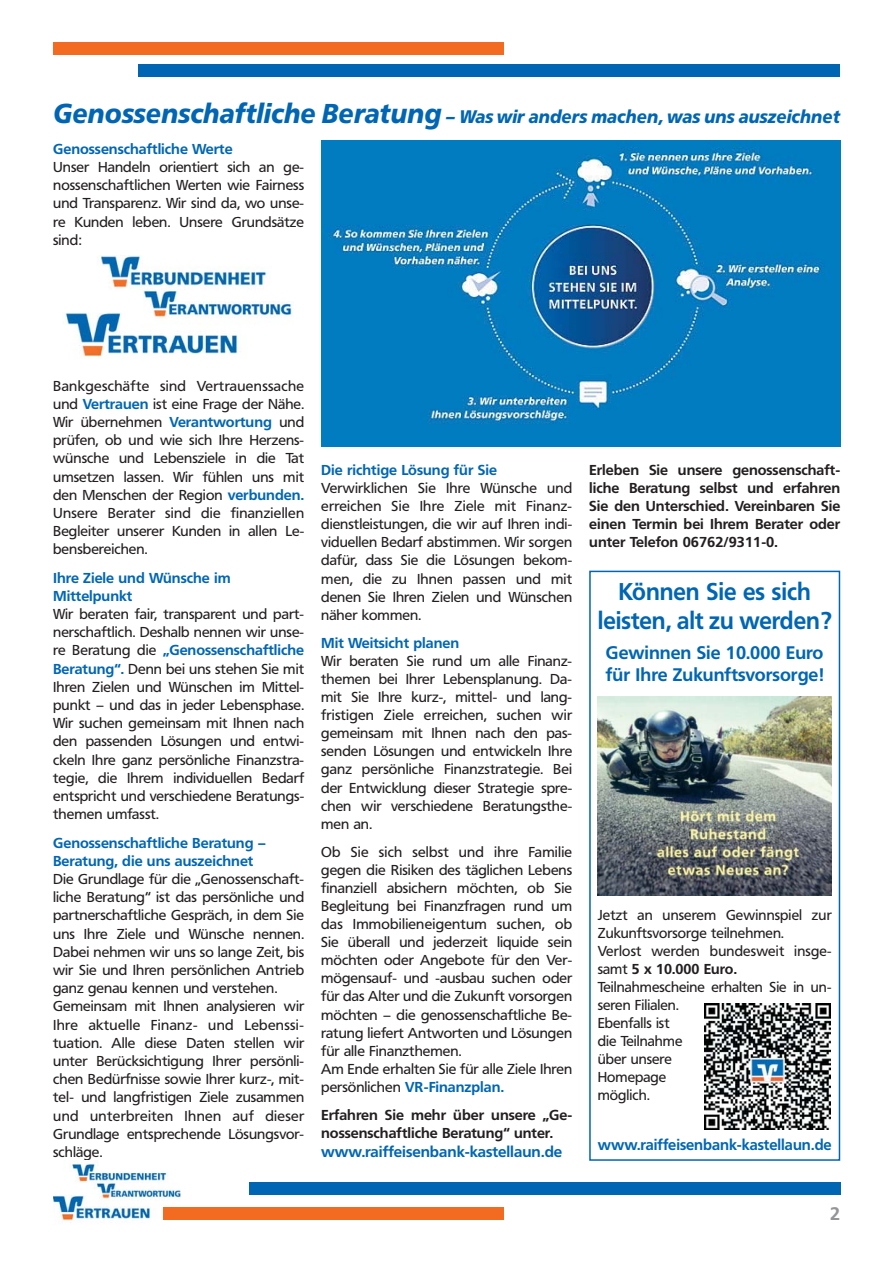
<style>
.page{position:relative;width:893px;height:1263px;background:#fff}
.page>*{position:absolute;margin:0;border:0;box-sizing:border-box;transform-origin:0 0}
.t1{font:700 24px/29.1px "Frutiger BSK";color:#0066b3;text-align:center;scale:.95 1}
.t2{font:italic 900 18px "Frutiger BSK";color:#0066b3;scale:.92 1}
.t3{font:700 18px/22.5px "Frutiger BSK";color:#0066b3}
.t4{font:700 18px "Frutiger BSK";color:#939598}
.t5{font:700 15px "Frutiger BSK";color:#0066b3}
.t6{font:14.25px/18.1px "Frutiger BSK";color:#231f20;text-align:justify}
.t7{font:700 14.25px/18px "Frutiger BSK";color:#231f20}
.t8{font:700 14.25px/18.1px "Frutiger BSK";color:#0066b3}
.s1{font-size:27px}
.s2{font-weight:700;color:#0066b3}
.s3{font-weight:700}
</style>
<div class="page">
<div style="left:53px;top:43px;width:451px;height:12px;background:#f36b21"></div>
<div style="left:138px;top:64px;width:702px;height:13px;background:#0066b3"></div>
<div style="left:249px;top:1182px;width:591px;height:13px;background:#0066b3"></div>
<img style="left:53px;top:1161px;width:128px;height:60px">
<div style="left:164px;top:1208px;width:340px;height:12px;background:#f36b21"></div>
<img style="left:321px;top:140px;width:519px;height:306px">
<div style="left:589px;top:571px;width:251px;height:590px;border:2px solid #0066b3"></div>
<img style="left:597px;top:696px;width:234px;height:200px">
<img style="left:704px;top:1003px;width:126px;height:127px">
<img style="left:64px;top:256px;width:229px;height:103px">
<p class="t2" style="left:53px;top:110px;width:857px"><span class="s1">Genossenschaftliche Beratung</span> – Was wir anders machen, was uns auszeichnet</p>
<p class="t8" style="left:53px;top:141px;width:181px">Genossenschaftliche Werte</p>
<p class="t6" style="left:53px;top:159px;width:252px">Unser Handeln orientiert sich an ge - nossenschaftlichen Werten wie Fairness und Transparenz. Wir sind da, wo unse&shy;re Kunden leben. Unsere Grundsätze sind:</p>
<p class="t6" style="left:53px;top:378px;width:252px">Bankgeschäfte sind Vertrauenssache und <span class="s2">Vertrauen</span> ist eine Frage der Nähe.<br>Wir übernehmen <span class="s2">Verantwortung</span> und prüfen, ob und wie sich Ihre Herzens&shy;wünsche und Lebensziele in die Tat umsetzen lassen. Wir fühlen uns mit den Menschen der Region <span class="s2">verbunden.<br></span>Unsere Berater sind die finanziellen Begleiter unserer Kunden in allen Le&shy;bensbereichen.</p>
<p class="t8" style="left:53px;top:570px;width:179px">Ihre Ziele und Wünsche im<br>Mittelpunkt</p>
<p class="t6" style="left:53px;top:606px;width:252px">Wir beraten fair, transparent und part&shy;nerschaftlich. Deshalb nennen wir unse&shy;re Beratung die <span class="s2">„Genossenschaftliche Beratung“.</span> Denn bei uns stehen Sie mit Ihren Zielen und Wünschen im Mittel&shy;punkt – und das in jeder Lebensphase.<br>Wir suchen gemeinsam mit Ihnen nach den passenden Lösungen und entwi - ckeln Ihre ganz persönliche Finanzstra&shy;tegie, die Ihrem individuellen Bedarf entspricht und verschiedene Beratungs&shy;themen umfasst.</p>
<p class="t8" style="left:53px;top:835px;width:214px">Genossenschaftliche Beratung –<br>Beratung, die uns auszeichnet</p>
<p class="t6" style="left:53px;top:871px;width:252px;text-align:left">Die Grundlage für die „Genossenschaft&shy;liche Beratung“ ist das persönliche und partnerschaftliche Gespräch, in dem Sie uns Ihre Ziele und Wünsche nennen.<br>Dabei nehmen wir uns so lange Zeit, bis wir Sie und Ihren persönlichen Antrieb ganz genau kennen und verstehen.<br>Gemeinsam mit Ihnen analysieren wir Ihre aktuelle Finanz- und Lebenssi - tu ation. Alle diese Daten stellen wir unter Berücksichtigung Ihrer persönli&shy;chen Bedürfnisse sowie Ihrer kurz-, mit&shy;tel- und langfristigen Ziele zusammen und unterbreiten Ihnen auf dieser Grundlage entsprechende Lösungsvor&shy;schläge.</p>
<p class="t8" style="left:321px;top:462px;width:177px">Die richtige Lösung für Sie</p>
<p class="t6" style="left:321px;top:480px;width:252px">Verwirklichen Sie Ihre Wünsche und erreichen Sie Ihre Ziele mit Finanz - dienstleistungen, die wir auf Ihren indi&shy;viduellen Bedarf abstimmen. Wir sorgen dafür, dass Sie die Lösungen bekom&shy;men, die zu Ihnen passen und mit denen Sie Ihren Zielen und Wünschen näher kommen.</p>
<p class="t8" style="left:321px;top:635px;width:139px">Mit Weitsicht planen</p>
<p class="t6" style="left:321px;top:653px;width:252px">Wir beraten Sie rund um alle Finanz - themen bei Ihrer Lebensplanung. Da - mit Sie Ihre kurz-, mittel- und lang - fristigen Ziele erreichen, suchen wir gemeinsam mit Ihnen nach den pas - senden Lösungen und entwickeln Ihre ganz persön liche Finanzstrategie. Bei der Entwicklung dieser Strategie spre&shy;chen wir verschiedene Beratungsthe&shy;men an.</p>
<p class="t6" style="left:321px;top:844px;width:252px;text-align:left">Ob Sie sich selbst und ihre Familie gegen die Risiken des täglichen Lebens finanziell absichern möchten, ob Sie Begleitung bei Finanzfragen rund um das Immobilieneigentum suchen, ob Sie überall und jederzeit liquide sein möchten oder Angebote für den Ver&shy;mögensauf- und -ausbau suchen oder für das Alter und die Zukunft vorsorgen möchten – die genossenschaftliche Be&shy;ratung liefert Antworten und Lösungen für alle Finanzthemen.<br>Am Ende erhalten Sie für alle Ziele Ihren persönlichen <span class="s2">VR-Finanzplan.</span></p>
<p class="t7" style="left:321px;top:1107px;width:252px">Erfahren Sie mehr über unsere „Ge&shy;nossenschaftliche Beratung“ unter.</p>
<p class="t5" style="left:321px;top:1145px;width:242px">www.raiffeisenbank-kastellaun.de</p>
<p class="t7" style="left:589px;top:462px;width:252px;text-align:justify">Erleben Sie unsere genossenschaft - liche Beratung selbst und erfahren Sie den Unterschied. Vereinbaren Sie einen Termin bei Ihrem Berater oder unter Telefon 06762/9311-0.</p>
<h1 class="t1" style="left:597px;top:579px;width:248px">Können Sie es sich leisten, alt zu werden?</h1>
<p class="t3" style="left:606px;top:643px;width:219px">Gewinnen Sie 10.000 Euro für Ihre Zukunftsvorsorge!</p>
<p class="t6" style="left:597px;top:907px;width:235px;text-align:left">Jetzt an unserem Gewinnspiel zur<br>Zukunftsvorsorge teilnehmen.<br>Verlost werden bundesweit insge&shy;samt <span class="s3">5 x 10.000 Euro.<br></span>Teilnahmescheine erhalten Sie in un&shy;seren Filialen.<br>Ebenfalls ist<br>die Teilnahme<br>über unsere<br>Homepage<br>möglich.</p>
<p class="t5" style="left:597px;top:1138px;width:235px">www.raiffeisenbank-kastellaun.de</p>
<p class="t4" style="left:830px;top:1207px;width:12px">2</p>
</div>
